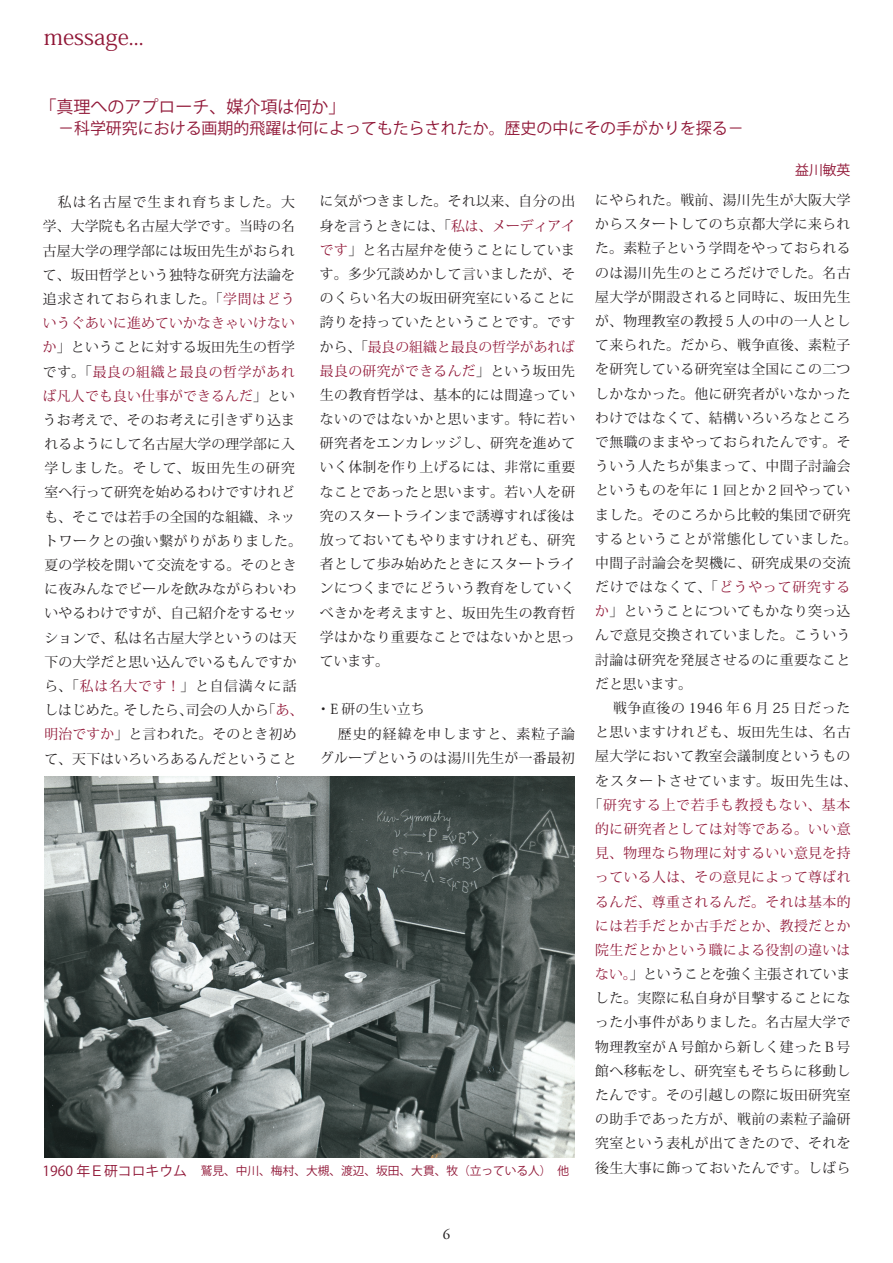
<style>
.page{position:relative;width:893px;height:1263px;background:#fff}
.page>*{position:absolute;margin:0;border:0;box-sizing:border-box;transform-origin:0 0}
.t1{font:22.35px "Koz Min Std";color:#901636}
.t2{font:16.95px "Koz Go Std";color:#901636}
.t3{font:15.9px "Koz Go Std";color:#901636}
.t4{font:14.85px "Adobe Garamond Pro";color:#231f20}
.t5{font:13.8px/24.2px "Koz Min Std";letter-spacing:.03em;color:#231f20}
.t6{font:13.8px "Koz Min Std";letter-spacing:.03em;color:#901636}
.t7{font:13.8px "Koz Min Std";color:#231f20}
.t8{font:13.8px "Koz Min Std";letter-spacing:.05em;color:#231f20}
.t9{font:13.8px "Koz Min Std";letter-spacing:.065em;color:#231f20}
.t10{font:13.8px "Koz Min Std";letter-spacing:.06em;color:#901636}
.t11{font:13.8px "Koz Min Std";letter-spacing:.085em;color:#231f20}
.t12{font:13.8px "Koz Go Std";color:#901636}
.t13{font:11.7px "Koz Go Std";color:#901636}
.s1{color:#901636}
.s2{font-size:13.8px}
.s3{color:#231f20}
</style>
<div class="page">
<img style="left:44px;top:776px;width:530px;height:381px">
<h1 class="t1" style="left:44px;top:23px;width:101px">message...</h1>
<p class="t2" style="left:39px;top:96px;width:308px">「真理へのアプローチ、媒介項は何か」</p>
<p class="t3" style="left:58px;top:118px;width:687px">－科学研究における画期的飛躍は何によってもたらされたか。歴史の中にその手がかりを探る－</p>
<p class="t12" style="left:754px;top:162px;width:98px">　　　益川敏英</p>
<p class="t5" style="left:43px;top:190px;width:262px;text-indent:15px">私は名古屋で生まれ育ちました。大学、大学院も名古屋大学です。当時の名古屋大学の理学部には坂田先生がおられて、坂田哲学という独特な研究方法論を追求されておられました。「<span class="s1">学問はどういうぐあいに進めていかなきゃいけないか</span>」ということに対する坂田先生の哲学です。「<span class="s1">最良の組織と最良の哲学があれば凡人でも良い仕事ができるんだ</span>」というお考えで、そのお考えに引きずり込まれるようにして名古屋大学の理学部に入学しました。そして、坂田先生の研究室へ行って研究を始めるわけですけれども、そこでは若手の全国的な組織、ネットワークとの強い繋がりがありました。夏の学校を開いて交流をする。そのときに夜みんなでビールを飲みながらわいわいやるわけですが、自己紹介をするセッションで、私は名古屋大学というのは天下の大学だと思い込んでいるもんですから、「<span class="s1">私は名大です！</span>」と自信満々に話しはじめた。そしたら、司会の人から「<span class="s1">あ、明治ですか</span>」と言われた。そのとき初めて、天下はいろいろあるんだということ</p>
<p class="t5" style="left:320px;top:189px;width:257px;text-align:justify">に気がつきました。それ以来、自分の出身を言うときには、「<span class="s1">私は、メーディアイです</span>」と名古屋弁を使うことにしています。多少冗談めかして言いましたが、そのくらい名大の坂田研究室にいることに誇りを持っていたということです。ですから、「<span class="s1">最良の組織と最良の哲学があれば最良の研究ができるんだ</span>」という坂田先生の教育哲学は、基本的には間違っていないのではないかと思います。特に若い研究者をエンカレッジし、研究を進めていく体制を作り上げるには、非常に重要なことであったと思います。若い人を研究のスタートラインまで誘導すれば後は放っておいてもやりますけれども、研究者として歩み始めたときにスタートラインにつくまでにどういう教育をしていくべきかを考えますと、坂田先生の教育哲学はかなり重要なことではないかと思っています。</p>
<p class="t5" style="left:317px;top:697px;width:110px">・E 研の生い立ち</p>
<p class="t11" style="left:338px;top:725px;width:239px">歴史的経緯を申しますと、素粒子論</p>
<p class="t5" style="left:320px;top:746px;width:257px">グループというのは湯川先生が一番最初</p>
<p class="t13" style="left:43px;top:1163px;width:528px"><span class="s2">1960 年Ｅ研コロキウム　</span>鷲見、中川、梅村、大槻、渡辺、坂田、大貫、牧（立っている人）　他</p>
<p class="t4" style="left:443px;top:1225px;width:9px">6</p>
<p class="t5" style="left:595px;top:188px;width:264px">にやられた。戦前、湯川先生が大阪大学からスタートしてのち京都大学に来られた。素粒子という学問をやっておられるのは湯川先生のところだけでした。名古屋大学が開設されると同時に、坂田先生が、物理教室の教授５人の中の一人として来られた。だから、戦争直後、素粒子を研究している研究室は全国にこの二つしかなかった。他に研究者がいなかったわけではなくて、結構いろいろなところで無職のままやっておられたんです。そういう人たちが集まって、中間子討論会というものを年に１回とか２回やっていました。そのころから比較的集団で研究するということが常態化していました。中間子討論会を契機に、研究成果の交流だけではなくて、「<span class="s1">どうやって研究するか</span>」ということについてもかなり突っ込んで意見交換されていました。こういう討論は研究を発展させるのに重要なことだと思います。</p>
<p class="t8" style="left:613px;top:699px;width:239px">戦争直後の 1946 年６月 25 日だった</p>
<p class="t5" style="left:595px;top:720px;width:257px">と思いますけれども、坂田先生は、名古</p>
<p class="t5" style="left:595px;top:744px;width:257px">屋大学において教室会議制度というもの</p>
<p class="t9" style="left:595px;top:772px;width:264px">をスタートさせています。坂田先生は、</p>
<p class="t10" style="left:588px;top:796px;width:264px"><span class="s3">「</span>研究する上で若手も教授もない、基本</p>
<p class="t6" style="left:595px;top:820px;width:257px">的に研究者としては対等である。いい意</p>
<p class="t6" style="left:595px;top:844px;width:257px">見、物理なら物理に対するいい意見を持</p>
<p class="t6" style="left:595px;top:869px;width:257px">っている人は、その意見によって尊ばれ</p>
<p class="t6" style="left:595px;top:893px;width:257px">るんだ、尊重されるんだ。それは基本的</p>
<p class="t6" style="left:595px;top:917px;width:257px">には若手だとか古手だとか、教授だとか</p>
<p class="t6" style="left:595px;top:941px;width:257px">院生だとかという職による役割の違いは</p>
<p class="t7" style="left:595px;top:965px;width:257px"><span class="s1">ない。</span>」ということを強く主張されていま</p>
<p class="t5" style="left:595px;top:986px;width:257px">した。実際に私自身が目撃することにな</p>
<p class="t5" style="left:595px;top:1010px;width:257px">った小事件がありました。名古屋大学で</p>
<p class="t5" style="left:595px;top:1034px;width:257px">物理教室がＡ号館から新しく建ったＢ号</p>
<p class="t5" style="left:595px;top:1059px;width:257px">館へ移転をし、研究室もそちらに移動し</p>
<p class="t5" style="left:595px;top:1083px;width:257px">たんです。その引越しの際に坂田研究室</p>
<p class="t5" style="left:595px;top:1107px;width:257px">の助手であった方が、戦前の素粒子論研</p>
<p class="t5" style="left:595px;top:1131px;width:257px">究室という表札が出てきたので、それを</p>
<p class="t5" style="left:595px;top:1155px;width:257px">後生大事に飾っておいたんです。しばら</p>
</div>
